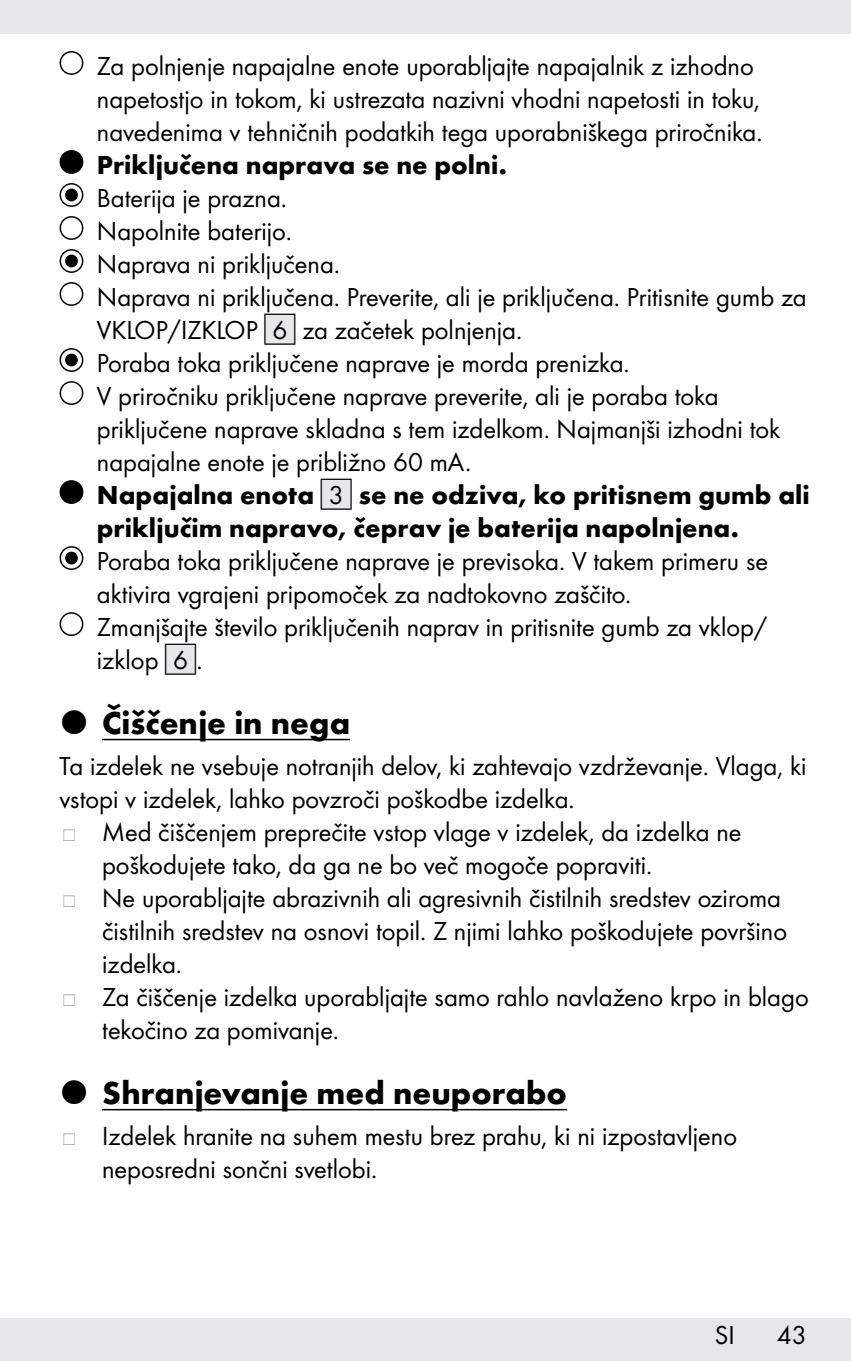
<style>
.page{position:relative;width:851px;height:1361px;background:#fff}
.page>*{position:absolute;margin:0;border:0;box-sizing:border-box;transform-origin:0 0}
.t1{font:700 33px "Futura";color:#000}
.t2{font:27px/33px "Futura Boo";color:#000}
.t3{font:700 27px/33px "Futura";color:#000}
.s1{font-family:"IMP Lidl Num Box";font-size:23.7px;color:#e6e7e8}
.s2{font-family:"IMP Lidl Num Box";font-size:23.7px}
.s3{font-family:"IMP Lidl Num Box";font-weight:400;font-size:23.7px;color:#e6e7e8}
.s4{font-family:"IMP Lidl Num Box";font-weight:400;font-size:23.7px}
</style>
<div class="page">
<div style="left:0;top:1318px;width:850px;height:43px;background:#e6e7e8"></div>
<div style="left:0;top:0;width:850px;height:34px;background:#e6e7e8"></div>
<hr style="left:102px;top:739px;width:248px;height:1px;background:#000">
<hr style="left:102px;top:1109px;width:465px;height:1px;background:#000">
<div style="left:60px;top:51px;width:23px;height:24px;border:2px solid #000;border-radius:50%"></div>
<div style="left:60px;top:151px;width:23px;height:22px;background:#000;border-radius:50%"></div>
<div style="left:60px;top:150px;width:23px;height:24px;border:2px solid #000;border-radius:50%"></div>
<div style="left:60px;top:183px;width:23px;height:24px;border:2px solid #000;border-radius:50%"></div>
<div style="left:65px;top:189px;width:13px;height:12px;background:#000;border-radius:50%"></div>
<div style="left:60px;top:216px;width:23px;height:24px;border:2px solid #000;border-radius:50%"></div>
<div style="left:60px;top:249px;width:23px;height:24px;border:2px solid #000;border-radius:50%"></div>
<div style="left:65px;top:255px;width:13px;height:12px;background:#000;border-radius:50%"></div>
<div style="left:60px;top:282px;width:23px;height:24px;border:2px solid #000;border-radius:50%"></div>
<div style="left:60px;top:348px;width:23px;height:24px;border:2px solid #000;border-radius:50%"></div>
<div style="left:65px;top:354px;width:13px;height:12px;background:#000;border-radius:50%"></div>
<div style="left:60px;top:381px;width:23px;height:24px;border:2px solid #000;border-radius:50%"></div>
<div style="left:60px;top:481px;width:23px;height:22px;background:#000;border-radius:50%"></div>
<div style="left:60px;top:480px;width:23px;height:24px;border:2px solid #000;border-radius:50%"></div>
<div style="left:60px;top:546px;width:23px;height:24px;border:2px solid #000;border-radius:50%"></div>
<div style="left:65px;top:552px;width:13px;height:12px;background:#000;border-radius:50%"></div>
<div style="left:60px;top:612px;width:23px;height:24px;border:2px solid #000;border-radius:50%"></div>
<p class="t2" style="left:97px;top:48px;width:667px">Za polnjenje napajalne enote uporabljajte napajalnik z izhodno napetostjo in tokom, ki ustrezata nazivni vhodni napetosti in toku, navedenima v tehničnih podatkih tega uporabniškega priročnika.</p>
<p class="t3" style="left:97px;top:146px;width:411px">Priključena naprava se ne polni.</p>
<p class="t2" style="left:97px;top:180px;width:711px">Baterija je prazna.<br>Napolnite baterijo.<br>Naprava ni priključena.<br>Naprava ni priključena. Preverite, ali je priključena. Pritisnite gumb za VKLOP/IZKLOP <span class="s1">[</span><span class="s2">6]</span> za začetek polnjenja.<br>Poraba toka priključene naprave je morda prenizka.<br>V priročniku priključene naprave preverite, ali je poraba toka priključene naprave skladna s tem izdelkom. Najmanjši izhodni tok napajalne enote je približno 60 mA.</p>
<p class="t3" style="left:97px;top:476px;width:714px">Napajalna enota <span class="s3">[</span><span class="s4">3]</span> se ne odziva, ko pritisnem gumb ali priključim napravo, čeprav je baterija napolnjena.</p>
<p class="t2" style="left:97px;top:543px;width:672px">Poraba toka priključene naprave je previsoka. V takem primeru se aktivira vgrajeni pripomoček za nadtokovno zaščito.<br>Zmanjšajte število priključenih naprav in pritisnite gumb za vklop/ izklop <span class="s1">[</span><span class="s2">6]</span>.</p>
<p class="t1" style="left:102px;top:698px;width:249px">Čiščenje in nega</p>
<p class="t2" style="left:60px;top:748px;width:748px">Ta izdelek ne vsebuje notranjih delov, ki zahtevajo vzdrževanje. Vlaga, ki</p>
<p class="t2" style="left:60px;top:781px;width:516px">vstopi v izdelek, lahko povzroči poškodbe izdelka.</p>
<p class="t2" style="left:102px;top:814px;width:640px">Med čiščenjem preprečite vstop vlage v izdelek, da izdelka ne</p>
<p class="t2" style="left:102px;top:847px;width:551px">poškodujete tako, da ga ne bo več mogoče popraviti.</p>
<p class="t2" style="left:102px;top:880px;width:680px">Ne uporabljajte abrazivnih ali agresivnih čistilnih sredstev oziroma</p>
<p class="t2" style="left:102px;top:913px;width:686px">čistilnih sredstev na osnovi topil. Z njimi lahko poškodujete površino</p>
<p class="t2" style="left:102px;top:946px;width:81px">izdelka.</p>
<p class="t2" style="left:102px;top:979px;width:708px">Za čiščenje izdelka uporabljajte samo rahlo navlaženo krpo in blago</p>
<p class="t2" style="left:102px;top:1012px;width:238px">tekočino za pomivanje.</p>
<p class="t1" style="left:102px;top:1068px;width:466px">Shranjevanje med neuporabo</p>
<p class="t2" style="left:102px;top:1118px;width:636px">Izdelek hranite na suhem mestu brez prahu, ki ni izpostavljeno neposredni sončni svetlobi.</p>
<p class="t2" style="left:714px;top:1317px;width:21px">SI</p>
<p class="t2" style="left:776px;top:1317px;width:31px">43</p>
</div>
